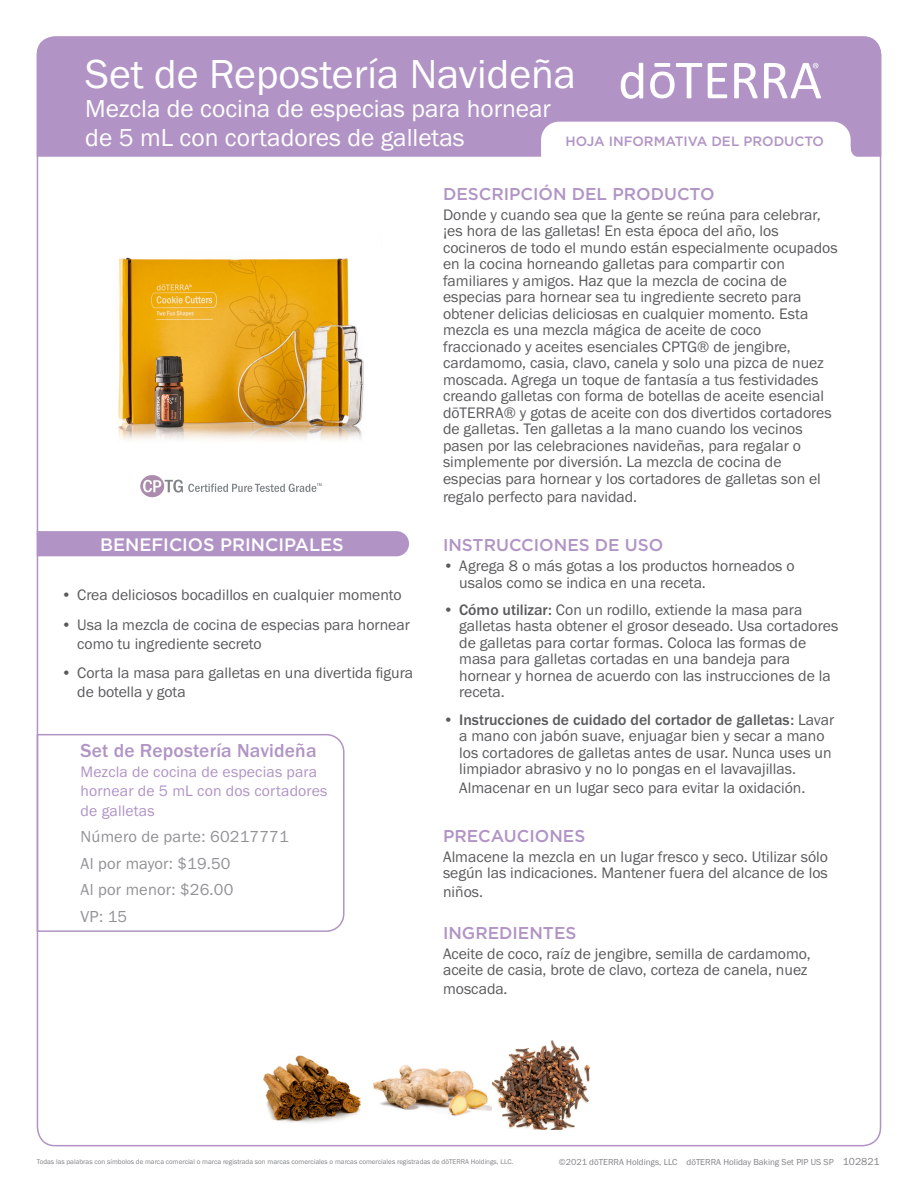
<style>
.page{position:relative;width:918px;height:1188px;background:#fff}
.page>*{position:absolute;margin:0;border:0;box-sizing:border-box;transform-origin:0 0}
.Main_H1{font:42px "Franklin Gothic URW Boo";color:#fff}
.Main_H2{font:25.5px "Franklin Gothic URW Boo";color:#fff}
.Tag_H2{font:500 19.5px "Franklin Gothic URW";letter-spacing:.01em;color:#b194c5}
.t1{font:500 18px "Gotham";color:#fff}
.Purple_Headers{font:500 17.1px "Gotham";color:#b194c5}
.Tag_H2-2{font:16.5px "Franklin Gothic URW Boo";letter-spacing:.01em;color:#919295}
.Bullets_1st{font:15.75px/16.5px "Franklin Gothic URW Boo";color:#5a5a5d}
.Body{font:15.75px/16.5px "Franklin Gothic URW Boo";color:#5a5a5d}
.Tag_H2-3{font:15.75px/19.5px "Franklin Gothic URW Boo";letter-spacing:.01em;color:#b194c5}
.t2{font:500 13.5px "Gotham";color:#b194c5}
.t3{font:9px "Franklin Gothic URW Boo";color:#808285}
.t4{font:7.2px "Franklin Gothic URW Boo";color:#808285}
.s1{font-family:"Franklin Gothic URW";font-weight:500}
.s2{font-size:10.5px}
</style>
<div class="page">
<div style="left:37px;top:36px;width:844px;height:121px;background:#b194c5"></div>
<svg style="left:734px;top:63px;width:24px;height:35px"></svg>
<svg style="left:708px;top:63px;width:19px;height:35px"></svg>
<svg style="left:650px;top:63px;width:52px;height:35px"></svg>
<svg style="left:621px;top:63px;width:22px;height:36px"></svg>
<svg style="left:764px;top:63px;width:57px;height:35px"></svg>
<svg style="left:541px;top:122px;width:320px;height:35px"></svg>
<svg style="left:140px;top:475px;width:182px;height:22px"></svg>
<div style="left:37px;top:531px;width:372px;height:25px;background:#b194c5"></div>
<svg style="left:36px;top:733px;width:309px;height:200px"></svg>
<img style="left:118px;top:257px;width:246px;height:183px">
<img style="left:263px;top:1055px;width:98px;height:68px">
<img style="left:373px;top:1065px;width:120px;height:52px">
<img style="left:493px;top:1040px;width:98px;height:89px">
<p class="Main_H1" style="left:85px;top:48px;width:492px">Set de Repostería Navideña</p>
<p class="Main_H2" style="left:85px;top:92px;width:467px">Mezcla de cocina de especias para hornear</p>
<p class="Main_H2" style="left:85px;top:121px;width:381px">de 5 mL con cortadores de galletas</p>
<p class="t2" style="left:566px;top:132px;width:260px">HOJA INFORMATIVA DEL PRODUCTO</p>
<p class="Purple_Headers" style="left:443px;top:182px;width:273px">DESCRIPCIÓN DEL PRODUCTO</p>
<p class="Bullets_1st" style="left:443px;top:206px;width:396px">Donde y cuando sea que la gente se reúna para celebrar, ¡es hora de las galletas! En esta época del año, los cocineros de todo el mundo están especialmente ocupados en la cocina horneando galletas para compartir con familiares y amigos. Haz que la mezcla de cocina de especias para hornear sea tu ingrediente secreto para obtener delicias deliciosas en cualquier momento. Esta mezcla es una mezcla mágica de aceite de coco fraccionado y aceites esenciales CPTG® de jengibre, cardamomo, casia, clavo, canela y solo una pizca de nuez moscada. Agrega un toque de fantasía a tus festividades creando galletas con forma de botellas de aceite esencial dōTERRA® y gotas de aceite con dos divertidos cortadores de galletas. Ten galletas a la mano cuando los vecinos pasen por las celebraciones navideñas, para regalar o simplemente por diversión. La mezcla de cocina de especias para hornear y los cortadores de galletas son el</p>
<p class="Bullets_1st" style="left:443px;top:489px;width:196px">regalo perfecto para navidad.</p>
<p class="Purple_Headers" style="left:443px;top:534px;width:222px">INSTRUCCIONES DE USO</p>
<p class="Bullets_1st" style="left:459px;top:557px;width:337px;text-indent:-16px">• Agrega 8 o más gotas a los productos horneados o usalos como se indica en una receta.</p>
<p class="Bullets_1st" style="left:459px;top:601px;width:381px;text-indent:-16px"><span class="s1">• Cómo utilizar:</span> Con un rodillo, extiende la masa para galletas hasta obtener el grosor deseado. Usa cortadores de galletas para cortar formas. Coloca las formas de masa para galletas cortadas en una bandeja para hornear y hornea de acuerdo con las instrucciones de la receta.</p>
<p class="Bullets_1st" style="left:459px;top:711px;width:377px;text-indent:-16px"><span class="s1">• Instrucciones de cuidado del cortador de galletas:</span> Lavar a mano con jabón suave, enjuagar bien y secar a mano los cortadores de galletas antes de usar. Nunca uses un limpiador abrasivo y no lo pongas en el lavavajillas.</p>
<p class="Bullets_1st" style="left:459px;top:779px;width:348px">Almacenar en un lugar seco para evitar la oxidación.</p>
<p class="Purple_Headers" style="left:443px;top:825px;width:144px">PRECAUCIONES</p>
<p class="Body" style="left:443px;top:848px;width:387px">Almacene la mezcla en un lugar fresco y seco. Utilizar sólo según las indicaciones. Mantener fuera del alcance de los</p>
<p class="Body" style="left:443px;top:883px;width:42px">niños.</p>
<p class="Purple_Headers" style="left:443px;top:922px;width:135px">INGREDIENTES</p>
<p class="Body" style="left:443px;top:945px;width:369px">Aceite de coco, raíz de jengibre, semilla de cardamomo, aceite de casia, brote de clavo, corteza de canela, nuez</p>
<p class="Body" style="left:443px;top:981px;width:66px">moscada.</p>
<p class="t1" style="left:100px;top:533px;width:245px">BENEFICIOS PRINCIPALES</p>
<p class="Bullets_1st" style="left:61px;top:586px;width:342px">• Crea deliciosos bocadillos en cualquier momento</p>
<p class="Bullets_1st" style="left:77px;top:615px;width:334px;line-height:18.9px;text-indent:-16px">• Usa la mezcla de cocina de especias para hornear como tu ingrediente secreto</p>
<p class="Bullets_1st" style="left:77px;top:663px;width:338px;line-height:18.9px;text-indent:-16px">• Corta la masa para galletas en una divertida figura de botella y gota</p>
<p class="Tag_H2" style="left:81px;top:739px;width:237px">Set de Repostería Navideña</p>
<p class="Tag_H2-3" style="left:81px;top:761px;width:248px">Mezcla de cocina de especias para hornear de 5 mL con dos cortadores de galletas</p>
<p class="Tag_H2-2" style="left:81px;top:826px;width:210px">Número de parte: 60217771</p>
<p class="Tag_H2-2" style="left:81px;top:853px;width:151px">Al por mayor: $19.50</p>
<p class="Tag_H2-2" style="left:81px;top:879px;width:154px">Al por menor: $26.00</p>
<p class="Tag_H2-2" style="left:81px;top:906px;width:48px">VP: 15</p>
<p class="t4" style="left:37px;top:1157px;width:478px">Todas las palabras con símbolos de marca comercial o marca registrada son marcas comerciales o marcas comerciales registradas de dōTERRA Holdings, LLC.</p>
<p class="t3" style="left:559px;top:1156px;width:322px">©2021 dōTERRA Holdings, LLC dōTERRA Holiday Baking Set PIP US SP <span class="s2">102821</span></p>
</div>
